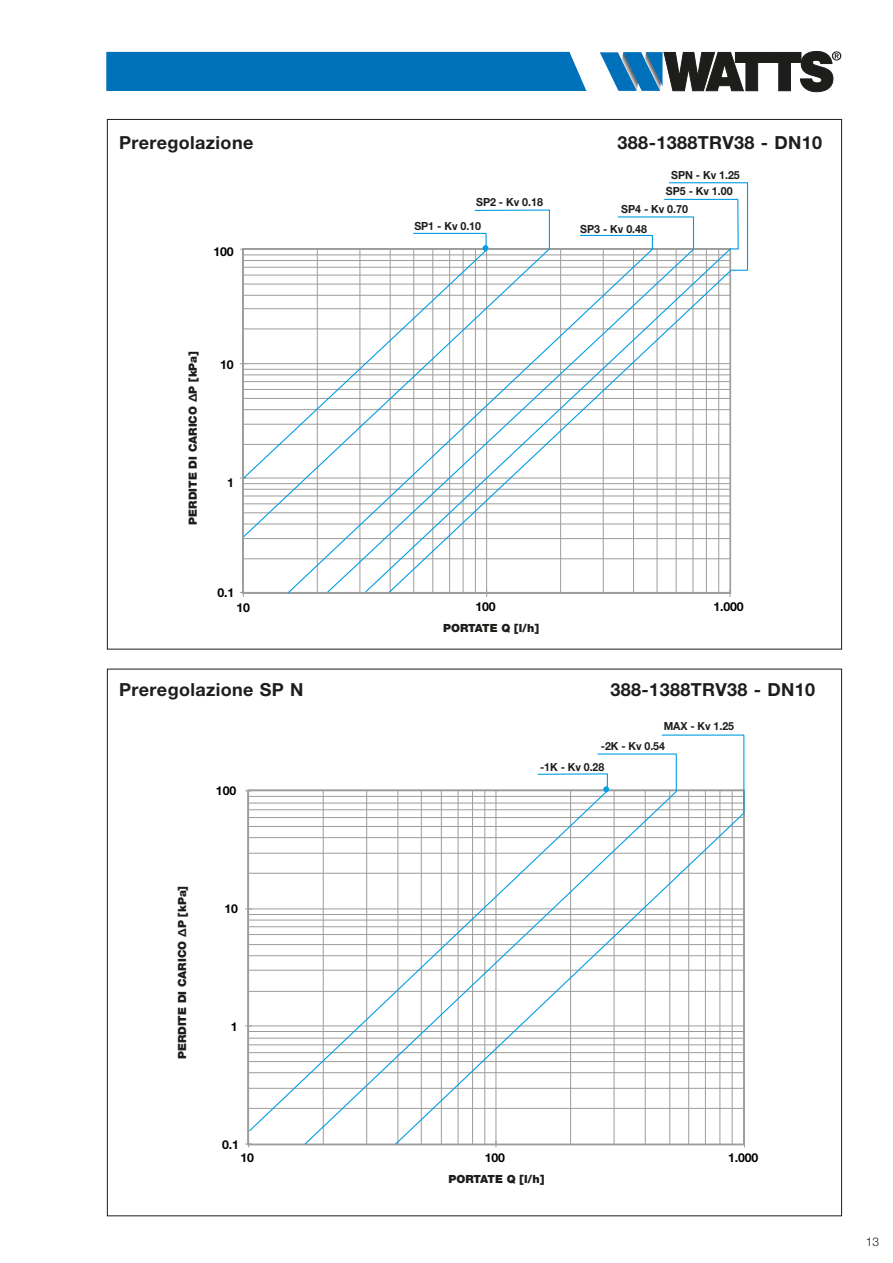
<style>
.page{position:relative;width:893px;height:1263px;background:#fff}
.page>*{position:absolute;margin:0;border:0;box-sizing:border-box;transform-origin:0 0}
.t1{font:700 18px "Helvetica Neue LT Std";letter-spacing:.02em;color:#1d1d1b}
.t2{font:700 12.3px "Helvetica Neue LT Std";letter-spacing:-.01em;color:#000101}
.t3{font:300 12px "Helvetica Neue LT Std";color:#1d1d1b}
.t4{font:900 11.25px "Helvetica Neue LT Std";color:#1d1d1b}
.t5{font:700 11.25px "Helvetica Neue LT Std";letter-spacing:-.005em;color:#1d1d1b;scale:.95 1}
.t6{font:700 11.1px "Helvetica Neue LT Std";letter-spacing:-.005em;color:#1d1d1b;scale:.95 1}
</style>
<div class="page">
<svg style="left:600px;top:51px;width:241px;height:41px"></svg>
<div style="left:106px;top:52px;width:480px;height:39px;background:#0072bb"></div>
<svg style="left:245px;top:1141px;width:7px;height:6px"></svg>
<svg style="left:248px;top:789px;width:55px;height:343px"></svg>
<svg style="left:303px;top:789px;width:91px;height:356px"></svg>
<svg style="left:394px;top:734px;width:351px;height:411px"></svg>
<hr style="left:243px;top:558px;width:487px;height:1px;background:#9d9d9c">
<hr style="left:243px;top:538px;width:487px;height:1px;background:#9d9d9c">
<svg style="left:240px;top:592px;width:7px;height:5px"></svg>
<svg style="left:242px;top:480px;width:45px;height:58px"></svg>
<svg style="left:287px;top:480px;width:39px;height:114px"></svg>
<svg style="left:326px;top:480px;width:62px;height:114px"></svg>
<svg style="left:364px;top:480px;width:24px;height:113px"></svg>
<svg style="left:388px;top:182px;width:361px;height:412px"></svg>
<svg style="left:242px;top:232px;width:245px;height:248px"></svg>
<svg style="left:483px;top:245px;width:5px;height:6px"></svg>
<h1 class="t1" style="left:119px;top:132px;width:136px">Preregolazione</h1>
<h1 class="t1" style="left:618px;top:132px;width:206px">388-1388TRV38 - DN10</h1>
<p class="t5" style="left:671px;top:168px;width:74px">SPN - Kv 1.25</p>
<p class="t2" style="left:213px;top:244px;width:22px">100</p>
<p class="t5" style="left:476px;top:195px;width:72px">SP2 - Kv 0.18</p>
<p class="t5" style="left:414px;top:219px;width:72px">SP1 - Kv 0.10</p>
<p class="t5" style="left:666px;top:184px;width:72px">SP5 - Kv 1.00</p>
<p class="t5" style="left:621px;top:202px;width:72px">SP4 - Kv 0.70</p>
<p class="t5" style="left:580px;top:222px;width:72px">SP3 - Kv 0.48</p>
<p class="t4" style="left:186px;top:524px;width:175px;rotate:-90deg">PERDITE DI CARICO ∆P [kPa]</p>
<p class="t2" style="left:220px;top:357px;width:15px">10</p>
<p class="t2" style="left:227px;top:475px;width:8px">1</p>
<p class="t2" style="left:217px;top:585px;width:18px">0.1</p>
<p class="t2" style="left:236px;top:600px;width:15px">10</p>
<p class="t2" style="left:475px;top:599px;width:22px">100</p>
<p class="t2" style="left:713px;top:599px;width:32px">1.000</p>
<p class="t4" style="left:443px;top:622px;width:97px">PORTATE Q [l/h]</p>
<h1 class="t1" style="left:119px;top:678px;width:186px">Preregolazione SP N</h1>
<h1 class="t1" style="left:610px;top:678px;width:206px">388-1388TRV38 - DN10</h1>
<p class="t6" style="left:664px;top:719px;width:76px">MAX - Kv 1.25</p>
<p class="t6" style="left:601px;top:739px;width:69px">-2K - Kv 0.54</p>
<p class="t2" style="left:216px;top:783px;width:22px">100</p>
<p class="t6" style="left:540px;top:760px;width:69px">-1K - Kv 0.28</p>
<p class="t4" style="left:176px;top:1059px;width:175px;rotate:-90deg">PERDITE DI CARICO ∆P [kPa]</p>
<p class="t2" style="left:224px;top:901px;width:15px">10</p>
<p class="t2" style="left:231px;top:1019px;width:8px">1</p>
<p class="t2" style="left:222px;top:1137px;width:18px">0.1</p>
<p class="t2" style="left:241px;top:1150px;width:15px">10</p>
<p class="t2" style="left:485px;top:1150px;width:22px">100</p>
<p class="t2" style="left:728px;top:1150px;width:32px">1.000</p>
<p class="t4" style="left:448px;top:1172px;width:97px">PORTATE Q [l/h]</p>
<p class="t3" style="left:866px;top:1234px;width:15px">13</p>
</div>
